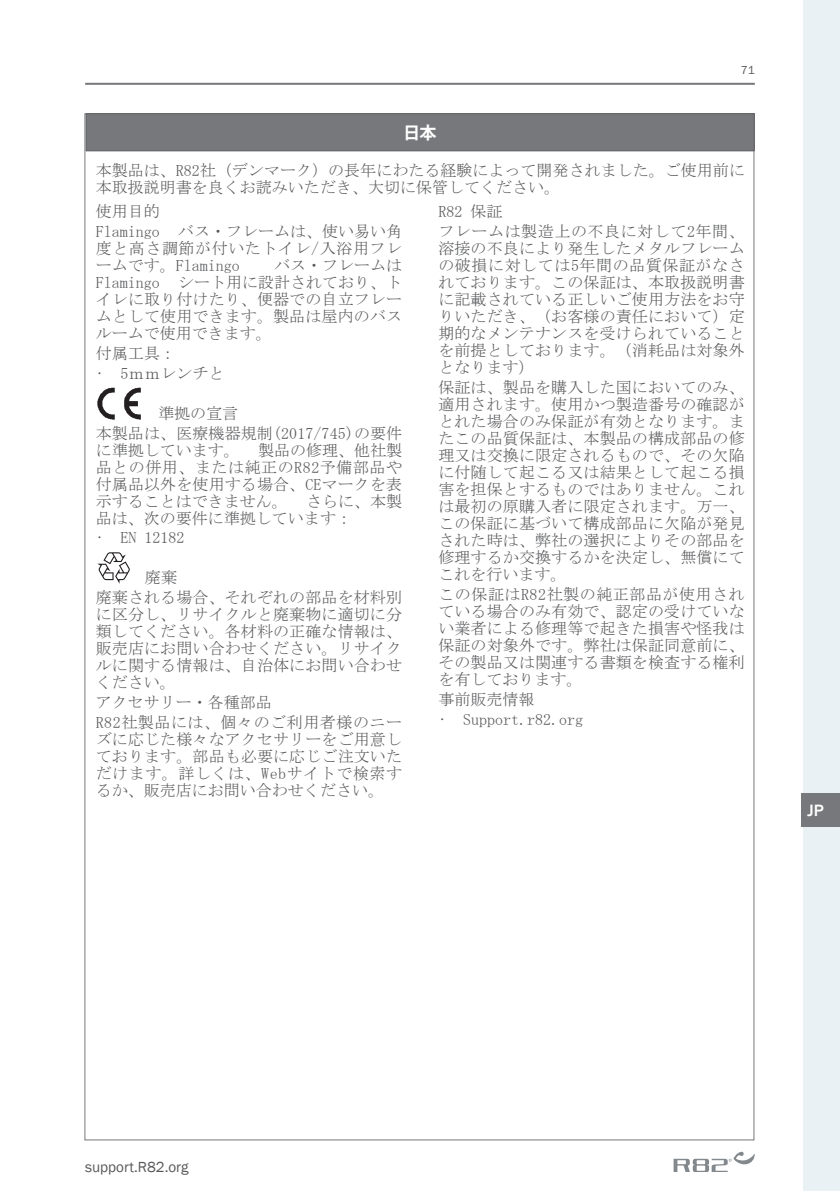
<style>
.page{position:relative;width:840px;height:1191px;background:#fff}
.page>*{position:absolute;margin:0;border:0;box-sizing:border-box;transform-origin:0 0}
.t1{font:700 17px "Koz Go Pr 6 N";color:#fff}
.t2{font:500 16.8px "Franklin Gothic";color:#fff}
.float_jp{font:16px/17px "MS Mincho";letter-spacing:.005em;color:#57585a;text-align:justify}
.t3{font:15px "Franklin Gothic";color:#57585a}
.t4{font:12px "Franklin Gothic URW Boo";color:#57585a}
</style>
<div class="page">
<hr style="left:85px;top:83px;width:669px;height:2px;background:#76787b">
<svg style="left:673px;top:1151px;width:81px;height:21px"></svg>
<div style="left:802px;top:0;width:37px;height:1191px;background:#eaf1f5"></div>
<div style="left:86px;top:114px;width:667px;height:37px;background:#76787b"></div>
<div style="left:86px;top:113px;width:668px;height:38px;border:1px solid #636366"></div>
<div style="left:801px;top:793px;width:38px;height:34px;background:#76787b"></div>
<img style="left:97px;top:388px;width:44px;height:31px">
<svg style="left:97px;top:552px;width:33px;height:31px"></svg>
<p class="t4" style="left:740px;top:62px;width:16px">71</p>
<p class="t1" style="left:403px;top:123px;width:35px">日本</p>
<p class="float_jp" style="left:96px;top:162px;width:650px">本製品は、R82社（デンマーク）の長年にわたる経験によって開発されました。ご使用前に本取扱説明書を良くお読みいただき、大切に保管してください。</p>
<p class="float_jp" style="left:96px;top:203px;width:65px">使用目的</p>
<p class="float_jp" style="left:96px;top:223px;width:308px">Flamingo バス・フレームは、使い易い角度と高さ調節が付いたトイレ/入浴用フレームです。Flamingo</p>
<p class="float_jp" style="left:438px;top:203px;width:65px">R82 保証</p>
<p class="float_jp" style="left:438px;top:223px;width:308px">フレームは製造上の不良に対して2年間、溶接の不良により発生したメタルフレームの破損に対しては5年間の品質保証がなされております。この保証は、本取扱説明書に記載されている正しいご使用方法をお守りいただき、（お客様の責任において）定期的なメンテナンスを受けられていることを前提としております。（消耗品は対象外となります）</p>
<p class="float_jp" style="left:438px;top:379px;width:308px">保証は、製品を購入した国においてのみ、適用されます。使用かつ製造番号の確認がとれた場合のみ保証が有効となります。またこの品質保証は、本製品の構成部品の修理又は交換に限定されるもので、その欠陥に付随して起こる又は結果として起こる損害を担保とするものではありません。これは最初の原購入者に限定されます。万一、この保証に基づいて構成部品に欠陥が発見された時は、弊社の選択によりその部品を修理するか交換するかを決定し、無償にてこれを行います。</p>
<p class="float_jp" style="left:438px;top:586px;width:308px">この保証はR82社製の純正部品が使用されている場合のみ有効で、認定の受けていない業者による修理等で起きた損害や怪我は保証の対象外です。弊社は保証同意前に、その製品又は関連する書類を検査する権利を有しております。</p>
<p class="float_jp" style="left:438px;top:690px;width:98px">事前販売情報</p>
<p class="float_jp" style="left:438px;top:710px;width:146px">• Support.r82.org</p>
<p class="float_jp" style="left:96px;top:257px;width:308px;text-indent:178px">バス・フレームはFlamingo シート用に設計されており、トイレに取り付けたり、便器での自立フレームとして使用できます。製品は屋内のバスルームで使用できます。</p>
<p class="float_jp" style="left:96px;top:345px;width:81px">付属工具：</p>
<p class="float_jp" style="left:96px;top:365px;width:130px">• 5ｍｍレンチと</p>
<p class="float_jp" style="left:158px;top:404px;width:81px">準拠の宣言</p>
<p class="float_jp" style="left:96px;top:424px;width:308px">本製品は、医療機器規制(2017/745)の要件に準拠しています。 製品の修理、他社製品との併用、または純正のR82予備部品や付属品以外を使用する場合、CEマークを表示することはできません。 さらに、本製品は、次の要件に準拠しています：</p>
<p class="float_jp" style="left:96px;top:529px;width:90px">• EN 12182</p>
<p class="float_jp" style="left:145px;top:569px;width:33px">廃棄</p>
<p class="float_jp" style="left:96px;top:588px;width:308px">廃棄される場合、それぞれの部品を材料別に区分し、リサイクルと廃棄物に適切に分類してください。各材料の正確な情報は、販売店にお問い合わせください。リサイクルに関する情報は、自治体にお問い合わせください。</p>
<p class="float_jp" style="left:96px;top:693px;width:177px">アクセサリー・各種部品</p>
<p class="float_jp" style="left:96px;top:713px;width:308px">R82社製品には、個々のご利用者様のニーズに応じた様々なアクセサリーをご用意しております。部品も必要に応じご注文いただけます。詳しくは、Webサイトで検索するか、販売店にお問い合わせください。</p>
<p class="t2" style="left:807px;top:800px;width:18px">JP</p>
<p class="t3" style="left:85px;top:1157px;width:105px">support.R82.org</p>
</div>
